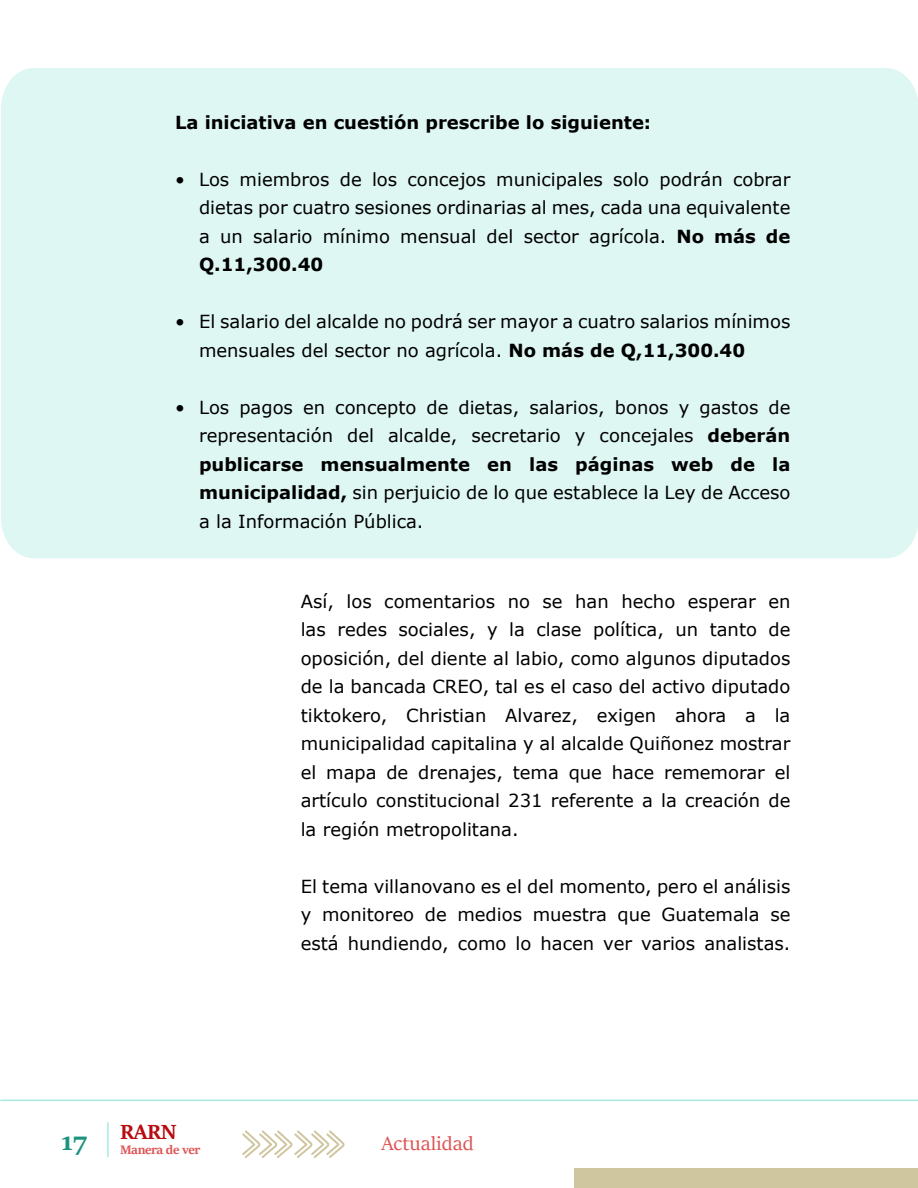
<style>
.page{position:relative;width:918px;height:1188px;background:#fff}
.page>*{position:absolute;margin:0;border:0;box-sizing:border-box;transform-origin:0 0}
.t1{font:700 28.5px "Sitka Heading";color:#1b937e}
.t2{font:700 22.5px "Sitka Heading";color:#b90b10}
.t3{font:21px "Sitka Heading";color:#de5454}
.t4{font:18px/28.5px "Verdana";color:#000;text-align:justify}
.t5{font:700 18px "Verdana";color:#000}
.t6{font:700 13.5px "Sitka Heading";letter-spacing:-.03em;color:#de5454}
.s1{font-weight:700}
</style>
<div class="page">
<div style="left:574px;top:1168px;width:344px;height:20px;background:#cfc69f"></div>
<svg style="left:242px;top:1130px;width:103px;height:28px"></svg>
<hr style="left:1px;top:1100px;width:917px;height:1px;background:#a6eae0">
<hr style="left:107px;top:1123px;width:2px;height:34px;background:#a6eae0">
<div style="left:1px;top:68px;width:917px;height:490px;background:#def7f3"></div>
<p class="t5" style="left:175px;top:109px;width:478px">La iniciativa en cuestión prescribe lo siguiente:</p>
<p class="t4" style="left:199px;top:165px;width:593px;text-indent:-24px">• Los miembros de los concejos municipales solo podrán cobrar dietas por cuatro sesiones ordinarias al mes, cada una equivalente a un salario mínimo mensual del sector agrícola. <span class="s1">No más de Q.11,300.40</span></p>
<p class="t4" style="left:199px;top:307px;width:593px;text-indent:-24px">• El salario del alcalde no podrá ser mayor a cuatro salarios mínimos mensuales del sector no agrícola. <span class="s1">No más de Q,11,300.40</span></p>
<p class="t4" style="left:199px;top:393px;width:593px;text-indent:-24px">• Los pagos en concepto de dietas, salarios, bonos y gastos de representación del alcalde, secretario y concejales <span class="s1">deberán publicarse mensualmente en las páginas web de la municipalidad,</span> sin perjuicio de lo que establece la Ley de Acceso a la Información Pública.</p>
<p class="t4" style="left:301px;top:587px;width:491px">Así, los comentarios no se han hecho esperar en las redes sociales, y la clase política, un tanto de oposición, del diente al labio, como algunos diputados de la bancada CREO, tal es el caso del activo diputado tiktokero, Christian Alvarez, exigen ahora a la municipalidad capitalina y al alcalde Quiñonez mostrar el mapa de drenajes, tema que hace rememorar el artículo constitucional 231 referente a la creación de la región metropolitana.</p>
<p class="t4" style="left:301px;top:872px;width:491px">El tema villanovano es el del momento, pero el análisis y monitoreo de medios muestra que Guatemala se está hundiendo, como lo hacen ver varios analistas.</p>
<p class="t2" style="left:120px;top:1115px;width:58px">RARN</p>
<h1 class="t1" style="left:61px;top:1120px;width:27px">17</h1>
<p class="t3" style="left:381px;top:1128px;width:94px">Actualidad</p>
<p class="t6" style="left:120px;top:1139px;width:82px">Manera de ver</p>
</div>
